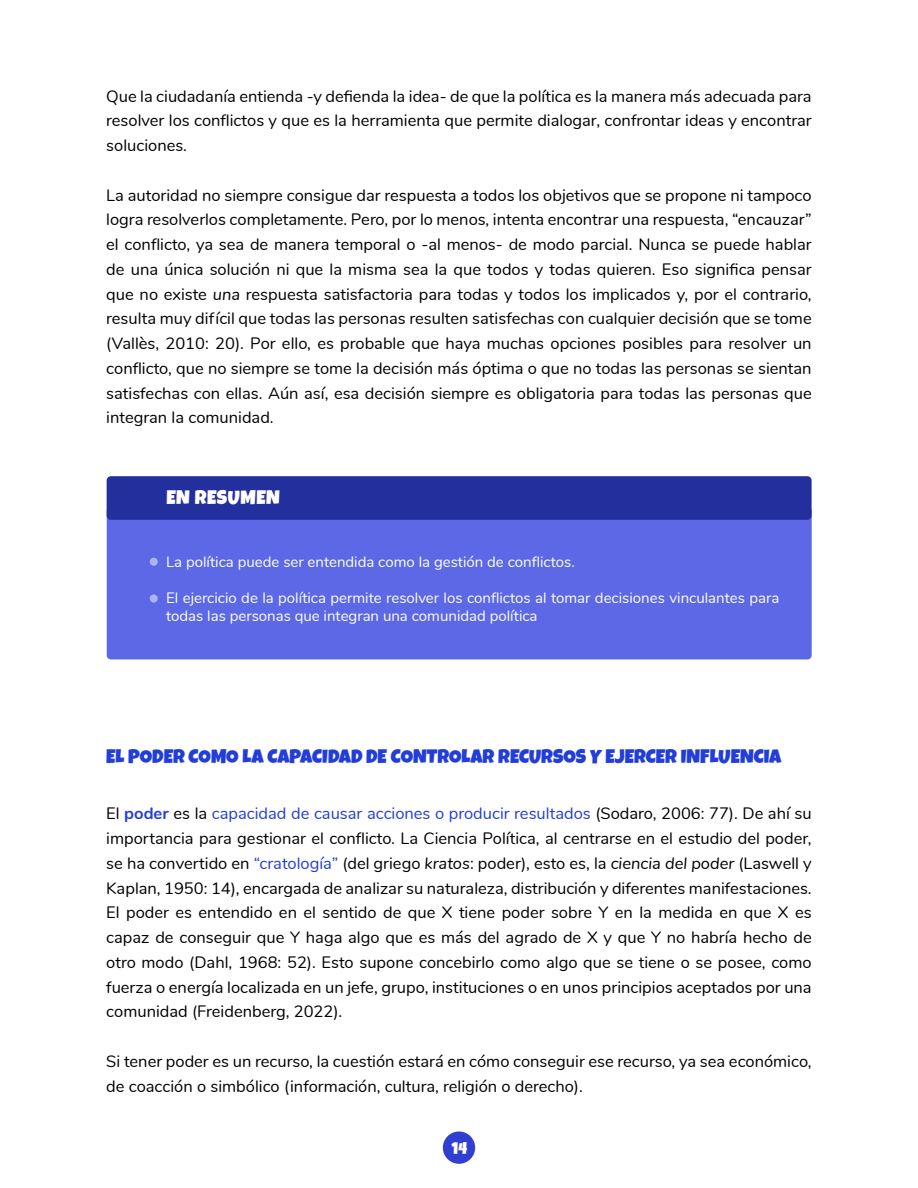
<style>
.page{position:relative;width:918px;height:1188px;background:#fff}
.page>*{position:absolute;margin:0;border:0;box-sizing:border-box;transform-origin:0 0}
.t1{font:19.5px "Luckiest Guy";color:#233dd8}
.t2{font:19.5px "Luckiest Guy";letter-spacing:.025em;color:#fff}
.t3{font:16.5px/24.8px "Nunito";color:#000;text-align:justify}
.t4{font:16.5px "Luckiest Guy";color:#fff}
.t5{font:15px/18px "Nunito";color:#fff}
.s1{font-style:italic}
.s2{font-weight:700;color:#233dd8}
.s3{color:#233dd8}
</style>
<div class="page">
<div style="left:443px;top:1131px;width:32px;height:33px;background:#303fd2;border-radius:50%"></div>
<div style="left:107px;top:507px;width:705px;height:152px;background:#5c68e5;border-radius:4px"></div>
<div style="left:107px;top:476px;width:705px;height:44px;background:#242f9e;border-radius:4px"></div>
<div style="left:150px;top:558px;width:8px;height:8px;background:#adb4f2;border-radius:50%"></div>
<div style="left:150px;top:594px;width:8px;height:9px;background:#adb4f2;border-radius:50%"></div>
<p class="t3" style="left:106px;top:83px;width:707px">Que la ciudadanía entienda -y defienda la idea- de que la política es la manera más adecuada para resolver los conflictos y que es la herramienta que permite dialogar, confrontar ideas y encontrar soluciones.</p>
<p class="t3" style="left:106px;top:182px;width:707px">La autoridad no siempre consigue dar respuesta a todos los objetivos que se propone ni tampoco logra resolverlos completamente. Pero, por lo menos, intenta encontrar una respuesta, “encauzar” el conflicto, ya sea de manera temporal o -al menos- de modo parcial. Nunca se puede hablar de una única solución ni que la misma sea la que todos y todas quieren. Eso significa pensar que no existe <span class="s1">una</span> respuesta satisfactoria para todas y todos los implicados y, por el contrario, resulta muy difícil que todas las personas resulten satisfechas con cualquier decisión que se tome (Vallès, 2010: 20). Por ello, es probable que haya muchas opciones posibles para resolver un conflicto, que no siempre se tome la decisión más óptima o que no todas las personas se sientan satisfechas con ellas. Aún así, esa decisión siempre es obligatoria para todas las personas que integran la comunidad.</p>
<p class="t2" style="left:166px;top:484px;width:115px">EN RESUMEN</p>
<p class="t5" style="left:166px;top:552px;width:410px">La política puede ser entendida como la gestión de conflictos.</p>
<p class="t5" style="left:166px;top:588px;width:615px">El ejercicio de la política permite resolver los conflictos al tomar decisiones vinculantes para todas las personas que integran una comunidad política</p>
<p class="t1" style="left:106px;top:744px;width:677px">EL PODER COMO LA CAPACIDAD DE CONTROLAR RECURSOS Y EJERCER INFLUENCIA</p>
<p class="t3" style="left:106px;top:800px;width:707px">El <span class="s2">poder</span> es la <span class="s3">capacidad de causar acciones o producir resultados</span> (Sodaro, 2006: 77). De ahí su importancia para gestionar el conflicto. La Ciencia Política, al centrarse en el estudio del poder, se ha convertido en <span class="s3">“cratología”</span> (del griego <span class="s1">kratos</span>: poder), esto es, la <span class="s1">ciencia del poder</span> (Laswell y Kaplan, 1950: 14), encargada de analizar su naturaleza, distribución y diferentes manifestaciones.<br>El poder es entendido en el sentido de que X tiene poder sobre Y en la medida en que X es capaz de conseguir que Y haga algo que es más del agrado de X y que Y no habría hecho de otro modo (Dahl, 1968: 52). Esto supone concebirlo como algo que se tiene o se posee, como fuerza o energía localizada en un jefe, grupo, instituciones o en unos principios aceptados por una comunidad (Freidenberg, 2022).</p>
<p class="t3" style="left:106px;top:1048px;width:707px">Si tener poder es un recurso, la cuestión estará en cómo conseguir ese recurso, ya sea económico, de coacción o simbólico (información, cultura, religión o derecho).</p>
<p class="t4" style="left:452px;top:1138px;width:17px">14</p>
</div>
